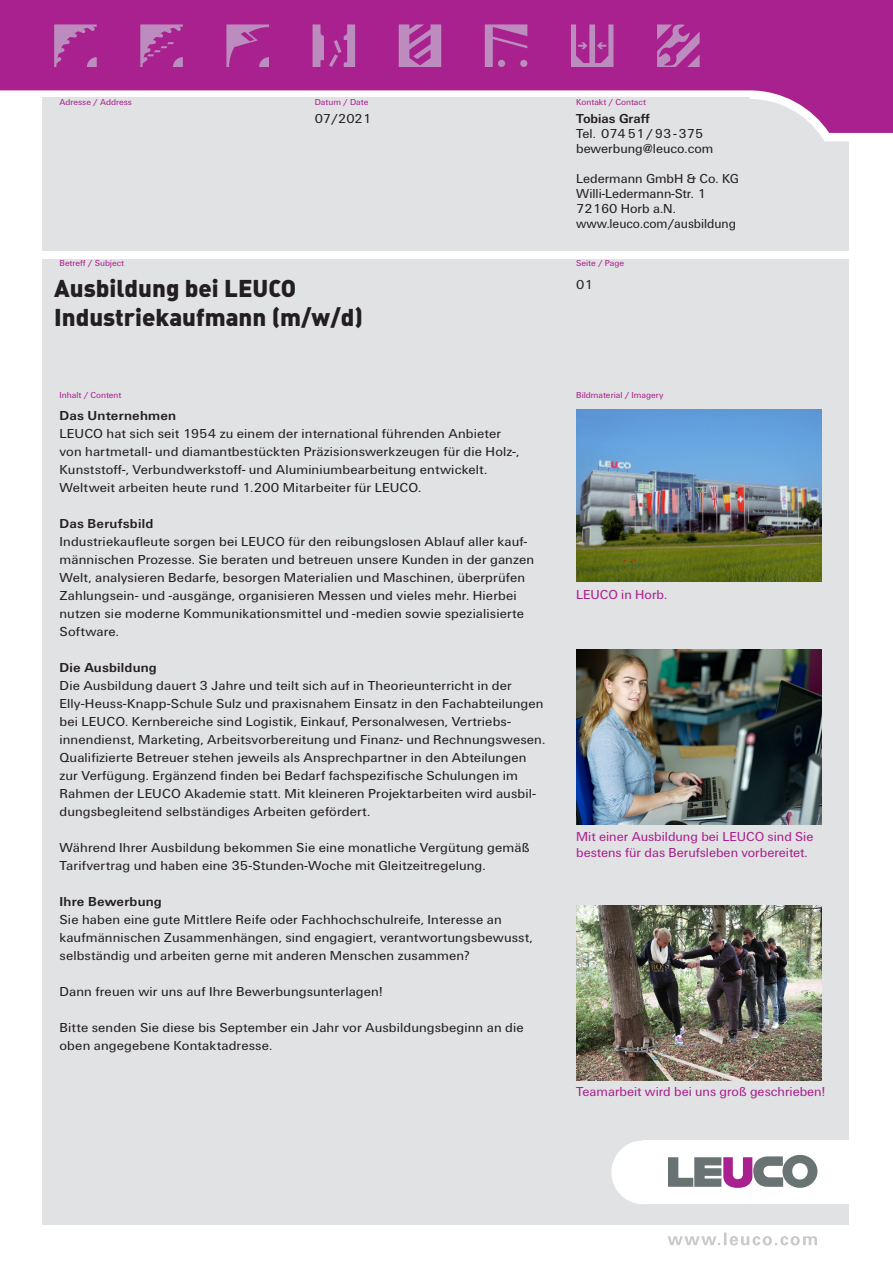
<style>
.page{position:relative;width:893px;height:1263px;background:#fff}
.page>*{position:absolute;margin:0;border:0;box-sizing:border-box;transform-origin:0 0}
.t1{font:900 24px/28.8px "DIN Pro";color:#231f20}
.t2{font:13.5px/18px "LEUCO UN";letter-spacing:.01em;color:#231f20}
.t3{font:13.5px/16.2px "LEUCO UN";color:#a9218e}
.t4{font:700 13.5px "LEUCO UN";letter-spacing:.015em;color:#231f20}
.t5{font:9px "LEUCO UN";color:#a9218e}
</style>
<div class="page">
<div style="left:42px;top:98px;width:807px;height:153px;background:#e1e2e4"></div>
<div style="left:42px;top:259px;width:807px;height:966px;background:#e1e2e4"></div>
<svg style="left:819px;top:133px;width:30px;height:8px"></svg>
<svg style="left:0;top:0;width:893px;height:133px;fill:#a9218e"></svg>
<svg style="left:485px;top:24px;width:42px;height:43px;background:#b04aa0"></svg>
<div style="left:498px;top:60px;width:7px;height:7px;background:#bd8cbf;border-radius:50%"></div>
<div style="left:520px;top:60px;width:7px;height:7px;background:#bd8cbf;border-radius:50%"></div>
<svg style="left:313px;top:24px;width:42px;height:43px;background:#b253a5"></svg>
<svg style="left:54px;top:24px;width:43px;height:43px;background:#b04aa0"></svg>
<svg style="left:140px;top:24px;width:43px;height:43px;background:#b14ca2"></svg>
<svg style="left:657px;top:24px;width:43px;height:43px;background:#b254a5"></svg>
<svg style="left:226px;top:24px;width:43px;height:43px;background:#b04aa1"></svg>
<svg style="left:399px;top:24px;width:42px;height:43px;background:#b66bb0"></svg>
<svg style="left:571px;top:24px;width:42px;height:43px;background:#b254a5"></svg>
<div style="left:611px;top:1140px;width:64px;height:64px;background:#fff;border-radius:50%"></div>
<div style="left:643px;top:1140px;width:207px;height:64px;background:#fff"></div>
<svg style="left:668px;top:1155px;width:149px;height:33px"></svg>
<svg style="left:668px;top:1232px;width:149px;height:13px"></svg>
<img style="left:576px;top:410px;width:245px;height:171px">
<img style="left:576px;top:905px;width:245px;height:176px">
<img style="left:576px;top:650px;width:245px;height:174px">
<p class="t5" style="left:60px;top:97px;width:74px">Adresse / Address</p>
<p class="t5" style="left:315px;top:97px;width:55px">Datum / Date</p>
<p class="t5" style="left:576px;top:97px;width:71px">Kontakt / Contact</p>
<p class="t2" style="left:315px;top:110px;width:58px">07/2021</p>
<p class="t4" style="left:576px;top:111px;width:75px">Tobias Graff</p>
<p class="t2" style="left:576px;top:126px;width:139px;line-height:15px">Tel. 07451/93-375 bewerbung@leuco.com</p>
<p class="t2" style="left:576px;top:171px;width:164px;line-height:15px">Ledermann GmbH &amp; Co. KG<br>Willi-Ledermann-Str. 1<br>72160 Horb a.N. www.leuco.com/ausbildung</p>
<p class="t5" style="left:60px;top:258px;width:66px">Betreff / Subject</p>
<p class="t5" style="left:576px;top:258px;width:50px">Seite / Page</p>
<h1 class="t1" style="left:54px;top:273px;width:310px">Ausbildung bei LEUCO<br>Industriekaufmann (m/w/d)</h1>
<p class="t2" style="left:576px;top:275px;width:18px">01</p>
<p class="t5" style="left:60px;top:390px;width:64px">Inhalt / Content</p>
<p class="t5" style="left:576px;top:390px;width:89px">Bildmaterial / Imagery</p>
<p class="t4" style="left:60px;top:408px;width:118px">Das Unternehmen</p>
<p class="t2" style="left:60px;top:425px;width:461px">LEUCO hat sich seit 1954 zu einem der international führenden Anbieter von hartmetall- und diamantbestückten Präzisionswerkzeugen für die Holz-, Kunststoff-, Verbundwerkstoff- und Aluminiumbearbeitung entwickelt.<br>Weltweit arbeiten heute rund 1.200 Mitarbeiter für LEUCO.</p>
<p class="t4" style="left:60px;top:516px;width:95px">Das Berufsbild</p>
<p class="t2" style="left:60px;top:533px;width:476px">Industriekaufleute sorgen bei LEUCO für den reibungslosen Ablauf aller kauf&shy;männischen Prozesse. Sie beraten und betreuen unsere Kunden in der ganzen Welt, analysieren Bedarfe, besorgen Materialien und Maschinen, überprüfen Zahlungsein- und -ausgänge, organisieren Messen und vieles mehr. Hierbei nutzen sie moderne Kommunikationsmittel und -medien sowie spezialisierte Software.</p>
<p class="t4" style="left:60px;top:660px;width:99px">Die Ausbildung</p>
<p class="t2" style="left:60px;top:677px;width:487px">Die Ausbildung dauert 3 Jahre und teilt sich auf in Theorieunterricht in der Elly-Heuss-Knapp-Schule Sulz und praxisnahem Einsatz in den Fachabteilungen bei LEUCO. Kernbereiche sind Logistik, Einkauf, Personalwesen, Vertriebs&shy;innendienst, Marketing, Arbeitsvorbereitung und Finanz- und Rechnungswesen.<br>Qualifizierte Betreuer stehen jeweils als Ansprechpartner in den Abteilungen zur Verfügung. Ergänzend finden bei Bedarf fachspezifische Schulungen im Rahmen der LEUCO Akademie statt. Mit kleineren Projektarbeiten wird ausbil&shy;dungsbegleitend selbständiges Arbeiten gefördert.</p>
<p class="t2" style="left:60px;top:839px;width:472px">Während Ihrer Ausbildung bekommen Sie eine monatliche Vergütung gemäß<br>Tarifvertrag und haben eine 35-Stunden-Woche mit Gleitzeitregelung.</p>
<p class="t4" style="left:60px;top:894px;width:104px">Ihre Bewerbung</p>
<p class="t2" style="left:60px;top:911px;width:475px">Sie haben eine gute Mittlere Reife oder Fachhochschulreife, Interesse an kaufmännischen Zusammenhängen, sind engagiert, verantwortungsbewusst, selbständig und arbeiten gerne mit anderen Menschen zusammen?</p>
<p class="t2" style="left:60px;top:983px;width:324px">Dann freuen wir uns auf Ihre Bewerbungsunterlagen!</p>
<p class="t2" style="left:60px;top:1019px;width:466px">Bitte senden Sie diese bis September ein Jahr vor Ausbildungsbeginn an die oben angegebene Kontaktadresse.</p>
<p class="t3" style="left:576px;top:587px;width:92px">LEUCO in Horb.</p>
<p class="t3" style="left:576px;top:829px;width:239px">Mit einer Ausbildung bei LEUCO sind Sie bestens für das Berufsleben vorbereitet.</p>
<p class="t3" style="left:576px;top:1084px;width:250px">Teamarbeit wird bei uns groß geschrieben!</p>
</div>
